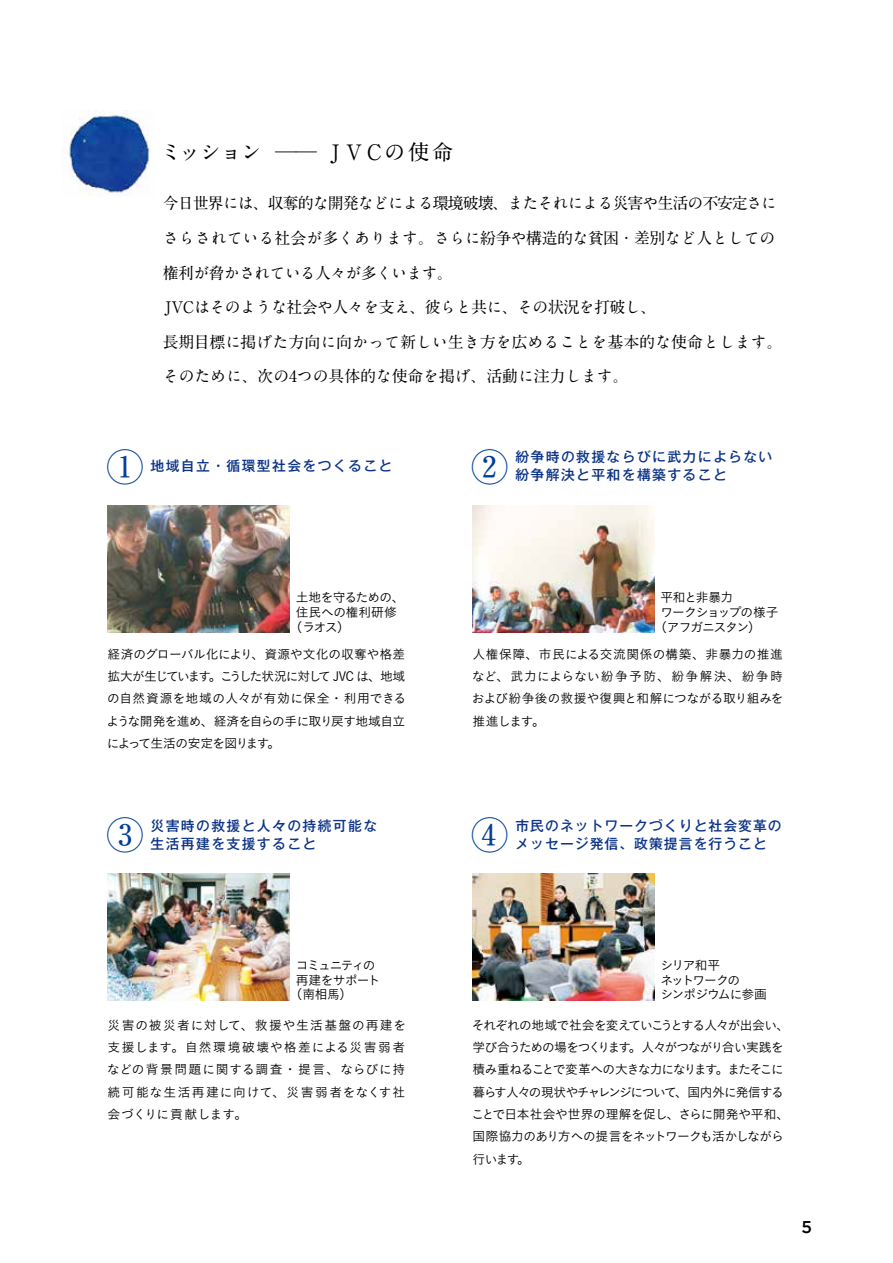
<style>
.page{position:relative;width:893px;height:1263px;background:#fff}
.page>*{position:absolute;margin:0;border:0;box-sizing:border-box;transform-origin:0 0}
.t1{font:700 37.2px "A1 Mincho Std";color:#003f98}
.t2{font:700 21.3px "A1 Mincho Std";letter-spacing:-.01em;color:#000}
.t3{font:500 16.95px "Gotham";color:#000}
.t4{font:700 15.9px/34.5px "A1 Mincho Std";letter-spacing:-.035em;color:#000}
.t5{font:500 13.8px/18.1px "Gothic MB101 Pr 6 N";letter-spacing:.1em;color:#0c3388}
.t6{font:500 13.8px/18.1px "Gothic MB101 Pr 6 N";letter-spacing:.075em;color:#0c3388}
.t7{font:12.75px/22.4px "Koburina Go Std W3";letter-spacing:-.05em;color:#000;text-align:justify}
.t8{font:12.75px/22.4px "Koburina Go Std W3";letter-spacing:-.07em;color:#000}
.t9{font:12.75px/14.9px "Koburina Go Std N W3";letter-spacing:-.08em;color:#000}
.t10{font:12.75px "Koburina Go Std N W3";letter-spacing:-.05em;color:#000}
.t11{font:12.75px "Koburina Go Std N W3";letter-spacing:-.015em;color:#000}
.t12{font:12.75px "Koburina Go Std N W3";letter-spacing:-.135em;color:#000}
.t13{font:12.75px "Koburina Go Std N W3";letter-spacing:-.045em;color:#000}
</style>
<div class="page">
<img style="left:62px;top:112px;width:88px;height:84px">
<img style="left:472px;top:873px;width:183px;height:128px">
<img style="left:472px;top:505px;width:183px;height:128px">
<img style="left:108px;top:873px;width:182px;height:128px">
<img style="left:108px;top:505px;width:182px;height:128px">
<h2 class="t2" style="left:160px;top:135px;width:295px">ミッション ── J V Cの使命</h2>
<p class="t4" style="left:163px;top:184px;width:621px">今日世界には、収奪的な開発などによる環境破壊、またそれによる災害や生活の不安定さにさらされている社会が多くあります。さらに紛争や構造的な貧困・差別など人としての権利が脅かされている人々が多くいます。<br>JVCはそのような社会や人々を支え、彼らと共に、その状況を打破し、<br>長期目標に掲げた方向に向かって新しい生き方を広めることを基本的な使命とします。そのために、次の4つの具体的な使命を掲げ、活動に注力します。</p>
<h1 class="t1" style="left:106px;top:437px;width:39px">①</h1>
<h1 class="t1" style="left:471px;top:437px;width:39px">②</h1>
<p class="t5" style="left:151px;top:456px;width:243px">地域自立・循環型社会をつくること</p>
<p class="t5" style="left:515px;top:447px;width:259px">紛争時の救援ならびに武力によらない紛争解決と平和を構築すること</p>
<p class="t10" style="left:296px;top:588px;width:110px">土地を守るための、</p>
<p class="t11" style="left:296px;top:603px;width:102px">住民への権利研修</p>
<p class="t9" style="left:290px;top:620px;width:62px">（ラオス）</p>
<p class="t7" style="left:107px;top:642px;width:301px">経済のグローバル化により、資源や文化の収奪や格差拡大が生じています。こうした状況に対して JVC は、地域の自然資源を地域の人々が有効に保全・利用できるような開発を進め、経済を自らの手に取り戻す地域自立によって生活の安定を図ります。</p>
<h1 class="t1" style="left:106px;top:805px;width:39px">③</h1>
<p class="t5" style="left:151px;top:816px;width:228px">災害時の救援と人々の持続可能な生活再建を支援すること</p>
<p class="t12" style="left:296px;top:955px;width:81px">コミュニティの</p>
<p class="t13" style="left:296px;top:970px;width:86px">再建をサポート</p>
<p class="t9" style="left:290px;top:987px;width:64px">（南相馬）</p>
<p class="t7" style="left:107px;top:1013px;width:300px">災害の被災者に対して、救援や生活基盤の再建を支援します。自然環境破壊や格差による災害弱者などの背景問題に関する調査・提言、ならびに持続可能な生活再建に向けて、災害弱者をなくす社会づくりに貢献します。</p>
<p class="t9" style="left:660px;top:590px;width:74px">平和と非暴力</p>
<p class="t9" style="left:660px;top:605px;width:120px">ワークショップの様子</p>
<p class="t9" style="left:654px;top:620px;width:108px">（アフガニスタン）</p>
<p class="t7" style="left:472px;top:642px;width:313px">人権保障、市民による交流関係の構築、非暴力の推進など、武力によらない紛争予防、紛争解決、紛争時および紛争後の救援や復興と和解につながる取り組みを推進します。</p>
<h1 class="t1" style="left:471px;top:805px;width:39px">④</h1>
<p class="t6" style="left:515px;top:816px;width:268px">市民のネットワークづくりと社会変革のメッセージ発信、政策提言を行うこと</p>
<p class="t9" style="left:660px;top:957px;width:108px">シリア和平<br>ネットワークの<br>シンポジウムに参画</p>
<p class="t8" style="left:471px;top:1013px;width:319px">それぞれの地域で社会を変えていこうとする人々が出会い、学び合うための場をつくります。人々がつながり合い実践を積み重ねることで変革への大きな力になります。またそこに暮らす人々の現状やチャレンジについて、国内外に発信することで日本社会や世界の理解を促し、さらに開発や平和、国際協力のあり方への提言をネットワークも活かしながら行います。</p>
<h3 class="t3" style="left:802px;top:1217px;width:12px">5</h3>
</div>
